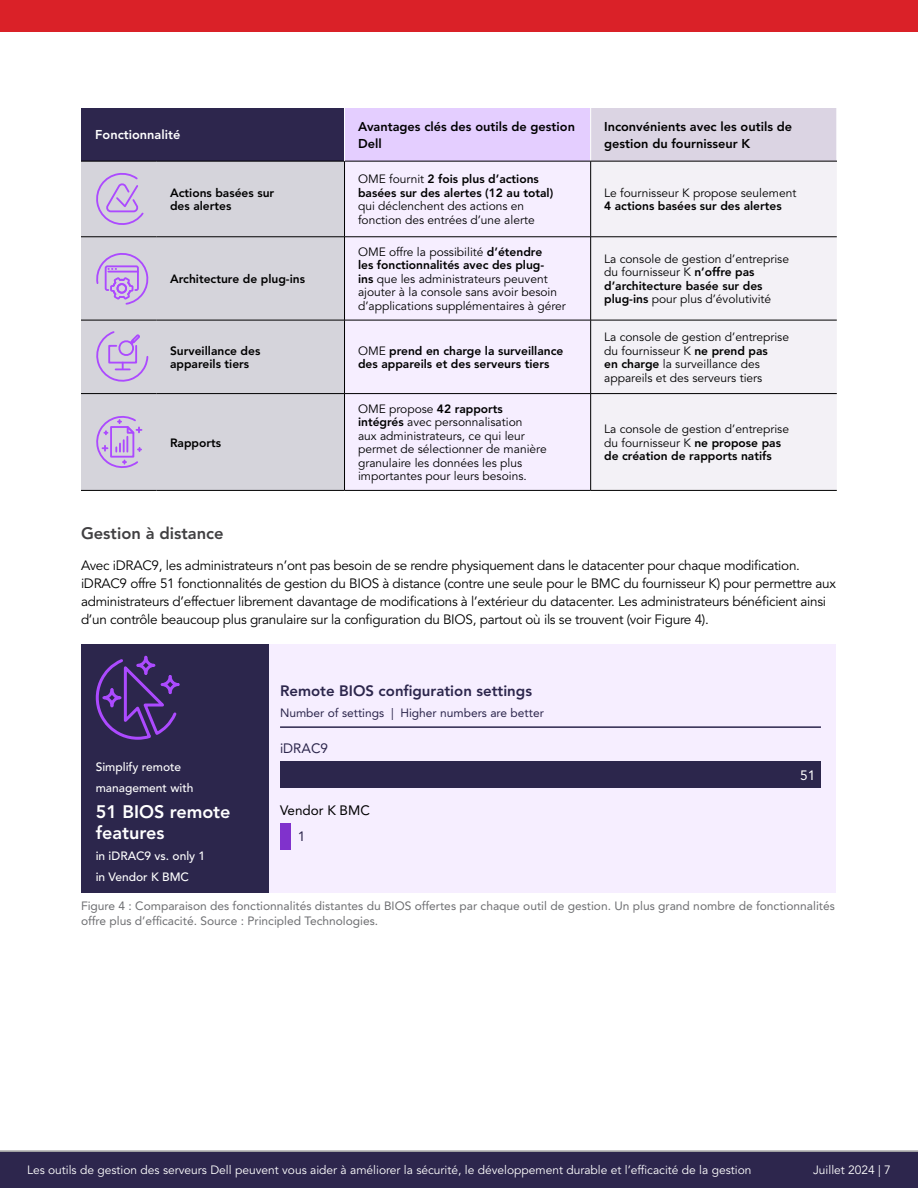
<style>
.page{position:relative;width:918px;height:1188px;background:#fff}
.page>*{position:absolute;margin:0;border:0;box-sizing:border-box;transform-origin:0 0}
.t1{font:800 18px/21px "Avenir LT Pro";color:#fff}
.t2{font:800 16.5px "Avenir LT Pro";color:#414042}
.t3{font:800 15px "Avenir LT Pro";color:#2c264c}
.t4{font:13.65px "Avenir LT Pro";color:#000}
.t5{font:13.65px "Avenir LT Pro";color:#2c264c}
.t6{font:13.5px/18px "Avenir LT Pro";letter-spacing:-.02em;color:#000}
.t7{font:13.5px "Avenir LT Pro";color:#fff}
.t8{font:13.5px "Avenir LT Pro";color:#2c264c}
.t9{font:800 12.75px/16.5px "Avenir LT Pro";color:#000}
.t10{font:800 12.75px "Avenir LT Pro";color:#fff}
.t11{font:12px/13.5px "Avenir LT Pro";color:#000}
.t12{font:800 12px/13.5px "Avenir LT Pro";color:#000}
.t13{font:12px/14.4px "Avenir LT Pro";color:#6d6e71}
.t14{font:12px "Avenir LT Pro";color:#fff}
.t15{font:500 12px/21px "Avenir LT Pro";color:#fff}
.t16{font:12px "Avenir LT Pro";color:#2c264c}
.s1{font-weight:400}
.s2{font-weight:800}
</style>
<div class="page">
<div style="left:81px;top:108px;width:264px;height:53px;background:#2d264d"></div>
<div style="left:345px;top:108px;width:246px;height:53px;background:#e4ceff"></div>
<div style="left:591px;top:108px;width:246px;height:53px;background:#dbd4e3"></div>
<div style="left:81px;top:162px;width:263px;height:328px;background:#d5d4db"></div>
<div style="left:345px;top:162px;width:245px;height:328px;background:#f6eeff"></div>
<div style="left:591px;top:162px;width:246px;height:328px;background:#f3f1f6"></div>
<hr style="left:590px;top:108px;width:1px;height:53px;background:#fff">
<hr style="left:81px;top:161px;width:76px;height:1px;background:#000">
<hr style="left:157px;top:161px;width:188px;height:1px;background:#000">
<hr style="left:345px;top:161px;width:246px;height:1px;background:#000">
<hr style="left:344px;top:161px;width:1px;height:76px;background:#000">
<hr style="left:591px;top:161px;width:246px;height:1px;background:#000">
<hr style="left:590px;top:161px;width:1px;height:76px;background:#000">
<hr style="left:81px;top:237px;width:76px;height:1px;background:#000">
<hr style="left:157px;top:237px;width:188px;height:1px;background:#000">
<hr style="left:345px;top:237px;width:246px;height:1px;background:#000">
<hr style="left:344px;top:237px;width:1px;height:83px;background:#000">
<hr style="left:591px;top:237px;width:246px;height:1px;background:#000">
<hr style="left:590px;top:237px;width:1px;height:83px;background:#000">
<hr style="left:81px;top:320px;width:76px;height:1px;background:#000">
<hr style="left:157px;top:320px;width:188px;height:1px;background:#000">
<hr style="left:345px;top:320px;width:246px;height:1px;background:#000">
<hr style="left:344px;top:320px;width:1px;height:73px;background:#000">
<hr style="left:591px;top:320px;width:246px;height:1px;background:#000">
<hr style="left:590px;top:320px;width:1px;height:73px;background:#000">
<hr style="left:81px;top:393px;width:76px;height:1px;background:#000">
<hr style="left:157px;top:393px;width:188px;height:1px;background:#000">
<hr style="left:345px;top:393px;width:246px;height:1px;background:#000">
<hr style="left:344px;top:394px;width:1px;height:96px;background:#000">
<hr style="left:591px;top:393px;width:246px;height:1px;background:#000">
<hr style="left:590px;top:394px;width:1px;height:96px;background:#000">
<hr style="left:81px;top:490px;width:76px;height:1px;background:#000">
<hr style="left:157px;top:490px;width:188px;height:1px;background:#000">
<hr style="left:345px;top:490px;width:246px;height:1px;background:#000">
<hr style="left:591px;top:490px;width:246px;height:1px;background:#000">
<hr style="left:344px;top:108px;width:1px;height:53px;background:#fff">
<svg style="left:94px;top:171px;width:50px;height:56px;background:#cebee0"></svg>
<svg style="left:96px;top:251px;width:54px;height:55px;background:#cbb5e2"></svg>
<svg style="left:94px;top:330px;width:55px;height:53px;background:#cebce0"></svg>
<svg style="left:94px;top:414px;width:48px;height:56px;background:#ccb6e2"></svg>
<div style="left:81px;top:644px;width:754px;height:248px;background:#f6eeff"></div>
<div style="left:81px;top:644px;width:187px;height:248px;background:#2c264c"></div>
<hr style="left:280px;top:726px;width:541px;height:2px;background:#2c264c">
<div style="left:280px;top:823px;width:11px;height:27px;background:#8032cc"></div>
<div style="left:280px;top:761px;width:541px;height:27px;background:#2c264c"></div>
<svg style="left:95px;top:655px;width:85px;height:85px"></svg>
<div style="left:0;top:1152px;width:918px;height:36px;background:#2d264d"></div>
<hr style="left:0;top:1151px;width:918px;height:1px;background:#616264">
<div style="left:0;top:0;width:918px;height:32px;background:#da2128"></div>
<p class="t10" style="left:95px;top:127px;width:87px">Fonctionnalité</p>
<p class="t9" style="left:358px;top:119px;width:219px">Avantages clés des outils de gestion<br>Dell</p>
<p class="t9" style="left:604px;top:119px;width:189px">Inconvénients avec les outils de gestion du fournisseur K</p>
<p class="t12" style="left:170px;top:186px;width:106px">Actions basées sur des alertes</p>
<p class="t12" style="left:358px;top:172px;width:197px"><span class="s1">OME fournit</span> 2 fois plus d’actions basées sur des alertes (12 au total)</p>
<p class="t11" style="left:358px;top:200px;width:178px">qui déclenchent des actions en fonction des entrées d’une alerte</p>
<p class="t11" style="left:604px;top:186px;width:194px">Le fournisseur K propose seulement</p>
<p class="t12" style="left:604px;top:199px;width:179px">4 actions basées sur des alertes</p>
<p class="t12" style="left:170px;top:272px;width:136px">Architecture de plug-ins</p>
<p class="t11" style="left:358px;top:245px;width:209px">OME offre la possibilité <span class="s2">d’étendre<br>les fonctionnalités avec des plug-<br>ins</span> que les administrateurs peuvent ajouter à la console sans avoir besoin d’applications supplémentaires à gérer</p>
<p class="t11" style="left:604px;top:252px;width:186px">La console de gestion d’entreprise du fournisseur K <span class="s2">n’offre pas d’architecture basée sur des plug-ins</span> pour plus d’évolutivité</p>
<p class="t12" style="left:170px;top:344px;width:92px">Surveillance des appareils tiers</p>
<p class="t12" style="left:358px;top:344px;width:207px"><span class="s1">OME</span> prend en charge la surveillance des appareils et des serveurs tiers</p>
<p class="t12" style="left:170px;top:436px;width:53px">Rapports</p>
<p class="t11" style="left:358px;top:402px;width:190px">OME propose <span class="s2">42 rapports intégrés</span> avec personnalisation<br>aux administrateurs, ce qui leur permet de sélectionner de manière granulaire les données les plus importantes pour leurs besoins.</p>
<p class="t11" style="left:604px;top:330px;width:186px">La console de gestion d’entreprise du fournisseur K <span class="s2">ne prend pas<br>en charge</span> la surveillance des appareils et des serveurs tiers</p>
<p class="t11" style="left:604px;top:422px;width:186px">La console de gestion d’entreprise du fournisseur K <span class="s2">ne propose pas de création de rapports natifs</span></p>
<h2 class="t2" style="left:81px;top:523px;width:144px">Gestion à distance</h2>
<p class="t6" style="left:81px;top:557px;width:756px">Avec iDRAC9, les administrateurs n’ont pas besoin de se rendre physiquement dans le datacenter pour chaque modification. iDRAC9 offre 51 fonctionnalités de gestion du BIOS à distance (contre une seule pour le BMC du fournisseur K) pour permettre aux administrateurs d’effectuer librement davantage de modifications à l’extérieur du datacenter. Les administrateurs bénéficient ainsi d’un contrôle beaucoup plus granulaire sur la configuration du BIOS, partout où ils se trouvent (voir Figure 4).</p>
<p class="t3" style="left:280px;top:681px;width:253px">Remote BIOS configuration settings</p>
<p class="t16" style="left:280px;top:705px;width:265px">Number of settings | Higher numbers are better</p>
<p class="t5" style="left:280px;top:740px;width:50px">iDRAC9</p>
<p class="t15" style="left:96px;top:757px;width:99px">Simplify remote management with</p>
<h1 class="t1" style="left:96px;top:801px;width:136px">51 BIOS remote features</h1>
<p class="t15" style="left:96px;top:845px;width:111px">in iDRAC9 vs. only 1 in Vendor K BMC</p>
<p class="t13" style="left:81px;top:899px;width:755px">Figure 4 : Comparaison des fonctionnalités distantes du BIOS offertes par chaque outil de gestion. Un plus grand nombre de fonctionnalités offre plus d’efficacité. Source : Principled Technologies.</p>
<p class="t7" style="left:800px;top:767px;width:17px">51</p>
<p class="t4" style="left:280px;top:802px;width:91px">Vendor K BMC</p>
<p class="t8" style="left:298px;top:828px;width:9px">1</p>
<p class="t14" style="left:27px;top:1163px;width:726px">Les outils de gestion des serveurs Dell peuvent vous aider à améliorer la sécurité, le développement durable et l’efficacité de la gestion</p>
<p class="t14" style="left:813px;top:1163px;width:79px">Juillet 2024 | 7</p>
</div>
